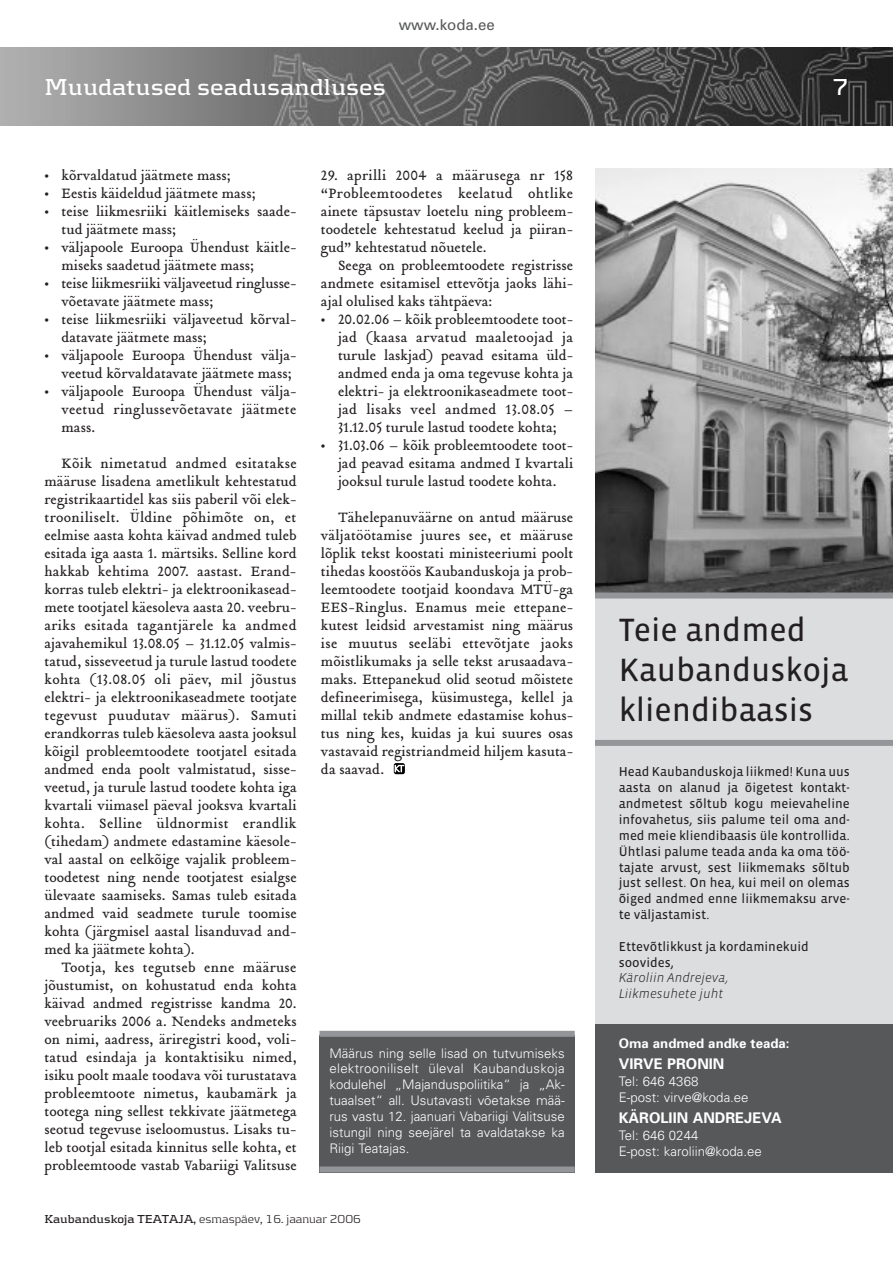
<style>
.page{position:relative;width:893px;height:1262px;background:#fff}
.page>*{position:absolute;margin:0;border:0;box-sizing:border-box;transform-origin:0 0}
.t1{font:33px/39.6px "Vista Sans Reg";color:#231f20}
.t2{font:700 24px "Kontrapunkt";color:#fff}
.t3{font:15px/18px "Tribute Roman";color:#231f20;text-align:justify}
.t4{font:15px "Univers";color:#57585a}
.t5{font:700 14.7px "Univers";color:#fff}
.t6{font:13.2px/15.9px "Vista Sans Reg";color:#231f20;text-align:justify}
.t7{font:300 13.2px/15.9px "Univers";color:#fff}
.t8{font:italic 300 13.2px/15.9px "Vista Sans";color:#231f20}
.t9{font:700 13.2px "Univers";color:#fff}
.t10{font:300 12px "Kontrapunkt";color:#231f20}
.s1{font-family:"Univers";font-weight:700;font-size:13.2px}
.s2{font-weight:700}
</style>
<div class="page">
<div style="left:319px;top:1035px;width:255px;height:137px;background:#57585a"></div>
<div style="left:595px;top:169px;width:297px;height:1003px;background:#dcdddf"></div>
<img style="left:0;top:47px;width:892px;height:79px">
<svg style="left:394px;top:763px;width:11px;height:11px"></svg>
<svg style="left:394px;top:765px;width:10px;height:7px"></svg>
<div style="left:319px;top:1166px;width:255px;height:6px;background:#939598"></div>
<div style="left:319px;top:1030px;width:255px;height:6px;background:#939598"></div>
<div style="left:595px;top:1024px;width:297px;height:148px;background:#57585a"></div>
<div style="left:595px;top:740px;width:297px;height:6px;background:#939598"></div>
<img style="left:595px;top:169px;width:297px;height:423px">
<div style="left:595px;top:592px;width:297px;height:6px;background:#939598"></div>
<p class="t4" style="left:399px;top:19px;width:97px">www.koda.ee</p>
<h2 class="t2" style="left:44px;top:79px;width:343px">Muudatused seadusandluses</h2>
<h2 class="t2" style="left:832px;top:79px;width:18px">7</h2>
<p class="t3" style="left:44px;top:168px;width:188px"><span class="s1">•</span> kõrvaldatud jäätmete mass;</p>
<p class="t3" style="left:44px;top:186px;width:213px"><span class="s1">•</span> Eestis käideldud jäätmete mass;</p>
<p class="t3" style="left:61px;top:204px;width:237px;text-indent:-17px"><span class="s1">•</span> teise liikmesriiki käitlemiseks saade&shy;tud jäätmete mass;</p>
<p class="t3" style="left:61px;top:240px;width:237px;text-indent:-17px"><span class="s1">•</span> väljapoole Euroopa Ühendust käitle&shy;miseks saadetud jäätmete mass;</p>
<p class="t3" style="left:61px;top:276px;width:237px;text-indent:-17px"><span class="s1">•</span> teise liikmesriiki väljaveetud ringlusse&shy;võetavate jäätmete mass;</p>
<p class="t3" style="left:61px;top:312px;width:237px;text-indent:-17px"><span class="s1">•</span> teise liikmesriiki väljaveetud kõrval&shy;datavate jäätmete mass;</p>
<p class="t3" style="left:61px;top:348px;width:237px;text-indent:-17px"><span class="s1">•</span> väljapoole Euroopa Ühendust välja&shy;veetud kõrvaldatavate jäätmete mass;</p>
<p class="t3" style="left:61px;top:384px;width:237px;text-indent:-17px"><span class="s1">•</span> väljapoole Euroopa Ühendust välja&shy;veetud ringlussevõetavate jäätmete mass.</p>
<p class="t3" style="left:44px;top:456px;width:254px;text-indent:17px">Kõik nimetatud andmed esitatakse määruse lisadena ametlikult kehtestatud registrikaartidel kas siis paberil või elek&shy;trooniliselt. Üldine põhimõte on, et eelmise aasta kohta käivad andmed tuleb esitada iga aasta 1. märtsiks. Selline kord hakkab kehtima 2007. aastast. Erand&shy;korras tuleb elektri- ja elektroonikasead&shy;mete tootjatel käesoleva aasta 20. veebru&shy;ariks esitada tagantjärele ka andmed ajavahemikul 13.08.05 – 31.12.05 valmis&shy;tatud, sisseveetud ja turule lastud toodete kohta (13.08.05 oli päev, mil jõustus elektri- ja elektroonikaseadmete tootjate tegevust puudutav määrus). Samuti erandkorras tuleb käesoleva aasta jooksul kõigil probleemtoodete tootjatel esitada andmed enda poolt valmistatud, sisse&shy;veetud, ja turule lastud toodete kohta iga kvartali viimasel päeval jooksva kvartali kohta. Selline üldnormist erandlik (tihedam) andmete edastamine käesole&shy;val aastal on eelkõige vajalik probleem&shy;toodetest ning nende tootjatest esialgse ülevaate saamiseks. Samas tuleb esitada andmed vaid seadmete turule toomise kohta (järgmisel aastal lisanduvad and&shy;med ka jäätmete kohta).</p>
<p class="t3" style="left:44px;top:960px;width:254px;text-indent:17px">Tootja, kes tegutseb enne määruse jõustumist, on kohustatud enda kohta käivad andmed registrisse kandma 20. veebruariks 2006 a. Nendeks andmeteks on nimi, aadress, äriregistri kood, voli&shy;tatud esindaja ja kontaktisiku nimed, isiku poolt maale toodava või turustatava probleemtoote nimetus, kaubamärk ja tootega ning sellest tekkivate jäätmetega seotud tegevuse iseloomustus. Lisaks tu&shy;leb tootjal esitada kinnitus selle kohta, et probleemtoode vastab Vabariigi Valitsuse</p>
<p class="t3" style="left:321px;top:168px;width:254px">29. aprilli 2004 a määrusega nr 158 “Probleemtoodetes keelatud ohtlike ainete täpsustav loetelu ning probleem&shy;toodetele kehtestatud keelud ja piiran&shy;gud” kehtestatud nõuetele.</p>
<p class="t3" style="left:321px;top:258px;width:254px;text-indent:17px">Seega on probleemtoodete registrisse andmete esitamisel ettevõtja jaoks lähi&shy;ajal olulised kaks tähtpäeva:</p>
<p class="t3" style="left:338px;top:312px;width:237px;text-indent:-17px"><span class="s1">•</span> 20.02.06 – kõik probleemtoodete toot&shy;jad (kaasa arvatud maaletoojad ja turule laskjad) peavad esitama üld&shy;andmed enda ja oma tegevuse kohta ja elektri- ja elektroonikaseadmete toot&shy;jad lisaks veel andmed 13.08.05 – 31.12.05 turule lastud toodete kohta;</p>
<p class="t3" style="left:338px;top:438px;width:237px;text-indent:-17px"><span class="s1">•</span> 31.03.06 – kõik probleemtoodete toot&shy;jad peavad esitama andmed I kvartali jooksul turule lastud toodete kohta.</p>
<p class="t3" style="left:321px;top:510px;width:254px;text-indent:17px">Tähelepanuväärne on antud määruse väljatöötamise juures see, et määruse lõplik tekst koostati ministeeriumi poolt tihedas koostöös Kaubanduskoja ja prob&shy;leemtoodete tootjaid koondava MTÜ-ga EES-Ringlus. Enamus meie ettepane&shy;kutest leidsid arvestamist ning määrus ise muutus seeläbi ettevõtjate jaoks mõistlikumaks ja selle tekst arusaadava&shy;maks. Ettepanekud olid seotud mõistete defineerimisega, küsimustega, kellel ja millal tekib andmete edastamise kohus&shy;tus ning kes, kuidas ja kui suures osas vastavaid registriandmeid hiljem kasuta&shy;da saavad.</p>
<p class="t7" style="left:329px;top:1046px;width:237px;text-align:justify">Määrus ning selle lisad on tutvumiseks elektrooniliselt üleval Kaubanduskoja kodulehel „Majanduspoliitika“ ja „Ak&shy;tuaalset“ all. Usutavasti võetakse mää&shy;rus vastu 12. jaanuari Vabariigi Valitsuse istungil ning seejärel ta avaldatakse ka Riigi Teatajas.</p>
<p class="t10" style="left:44px;top:1215px;width:318px"><span class="s2">Kaubanduskoja TEATAJA,</span> esmaspäev, 16. jaanuar 2006</p>
<h1 class="t1" style="left:618px;top:612px;width:231px">Teie andmed<br>Kaubanduskoja kliendibaasis</h1>
<p class="t6" style="left:618px;top:765px;width:232px">Head Kaubanduskoja liikmed! Kuna uus aasta on alanud ja õigetest kontakt&shy;andmetest sõltub kogu meievaheline infovahetus, siis palume teil oma and&shy;med meie kliendibaasis üle kontrollida.<br>Ühtlasi palume teada anda ka oma töö&shy;tajate arvust, sest liikmemaks sõltub just sellest. On hea, kui meil on olemas õiged andmed enne liikmemaksu arve&shy;te väljastamist.</p>
<p class="t6" style="left:618px;top:939px;width:192px">Ettevõtlikkust ja kordaminekuid soovides,</p>
<p class="t8" style="left:618px;top:971px;width:111px">Käroliin Andrejeva,<br>Liikmesuhete juht</p>
<p class="t9" style="left:618px;top:1038px;width:172px">Oma andmed andke teada:</p>
<p class="t5" style="left:618px;top:1058px;width:107px">VIRVE PRONIN</p>
<p class="t7" style="left:618px;top:1074px;width:131px">Tel: 646 4368<br>E-post: virve@koda.ee</p>
<p class="t5" style="left:618px;top:1112px;width:164px">KÄROLIIN ANDREJEVA</p>
<p class="t7" style="left:618px;top:1128px;width:144px">Tel: 646 0244<br>E-post: karoliin@koda.ee</p>
</div>
